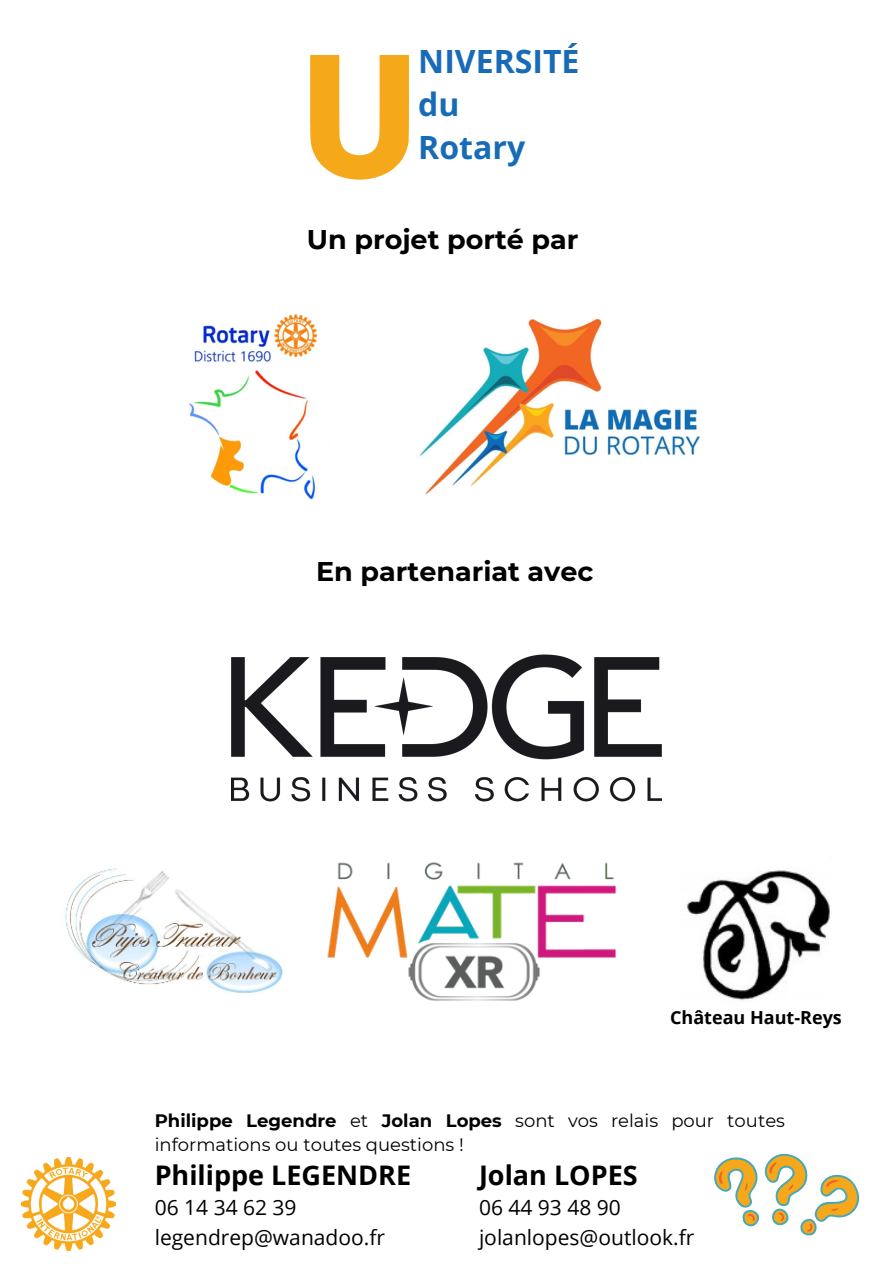
<style>
.page{position:relative;width:894px;height:1264px;background:#fff}
.page>*{position:absolute;margin:0;border:0;box-sizing:border-box;transform-origin:0 0}
.t1{font:700 31.95px/42.6px "Open Sans";color:#186bb6}
.t2{font:700 27px "Montserrat";color:#000}
.t3{font:700 27px "Open Sans";color:#000}
.t4{font:21px/29.2px "Open Sans";color:#000}
.t5{font:18px/24.8px "Montserrat";color:#000}
.t6{font:700 18px "Open Sans";color:#000}
.s1{font-weight:700}
</style>
<div class="page">
<svg style="left:310px;top:55px;width:99px;height:124px"></svg>
<img style="left:22px;top:1157px;width:93px;height:93px">
<img style="left:188px;top:314px;width:130px;height:186px">
<img style="left:419px;top:318px;width:281px;height:177px">
<img style="left:232px;top:654px;width:429px;height:148px">
<img style="left:327px;top:862px;width:290px;height:139px">
<img style="left:65px;top:868px;width:220px;height:126px">
<img style="left:686px;top:870px;width:144px;height:130px">
<svg style="left:714px;top:1153px;width:145px;height:83px"></svg>
<h2 class="t1" style="left:418px;top:40px;width:163px">NIVERSITÉ du<br>Rotary</h2>
<p class="t2" style="left:307px;top:223px;width:273px">Un projet porté par</p>
<p class="t2" style="left:316px;top:555px;width:279px">En partenariat avec</p>
<p class="t6" style="left:669px;top:1004px;width:173px">Château Haut-Reys</p>
<p class="t5" style="left:155px;top:1107px;width:631px"><span class="s1">Philippe Legendre</span> et <span class="s1">Jolan Lopes</span> sont vos relais pour toutes informations ou toutes questions !</p>
<h4 class="t3" style="left:155px;top:1156px;width:258px">Philippe LEGENDRE</h4>
<h4 class="t4" style="left:155px;top:1192px;width:232px">06 14 34 62 39 legendrep@wanadoo.fr</h4>
<p class="t3" style="left:479px;top:1156px;width:160px">Jolan LOPES</p>
<p class="t4" style="left:479px;top:1192px;width:217px">06 44 93 48 90 jolanlopes@outlook.fr</p>
</div>
